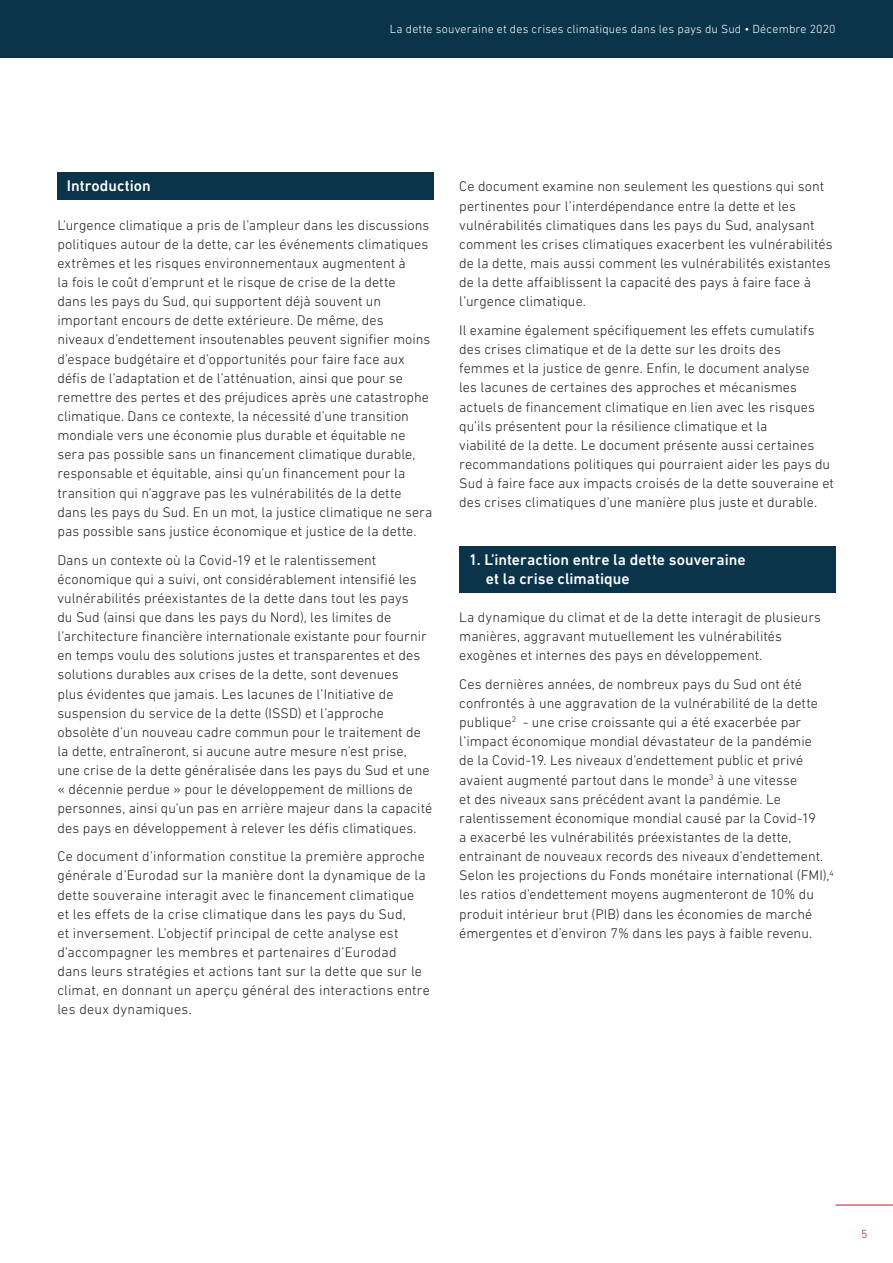
<style>
.page{position:relative;width:893px;height:1263px;background:#fff}
.page>*{position:absolute;margin:0;border:0;box-sizing:border-box;transform-origin:0 0}
.t1{font:500 15.75px/19.2px "DIN Next LT Pro";color:#fff}
.t2{font:300 14.25px/19.2px "DIN Next LT Pro";letter-spacing:.005em;color:#231f20}
.t3{font:300 12px "DIN Next LT Pro";letter-spacing:.015em;color:#fff}
.t4{font:300 12px "DIN Next LT Pro";color:#c51a35}
</style>
<div class="page">
<hr style="left:836px;top:1205px;width:57px;height:1px;background:#c51a35">
<div style="left:0;top:0;width:893px;height:57px;background:#0a3449"></div>
<div style="left:57px;top:173px;width:377px;height:27px;background:#0a3449"></div>
<div style="left:459px;top:546px;width:377px;height:46px;background:#0a3449"></div>
<p class="t3" style="left:390px;top:22px;width:447px">La dette souveraine et des crises climatiques dans les pays du Sud • Décembre 2020</p>
<p class="t1" style="left:67px;top:176px;width:85px">Introduction</p>
<p class="t2" style="left:57px;top:215px;width:376px">L’urgence climatique a pris de l’ampleur dans les discussions politiques autour de la dette, car les événements climatiques extrêmes et les risques environnementaux augmentent à<br>la fois le coût d’emprunt et le risque de crise de la dette<br>dans les pays du Sud, qui supportent déjà souvent un important encours de dette extérieure. De même, des niveaux d’endettement insoutenables peuvent signifier moins d’espace budgétaire et d’opportunités pour faire face aux défis de l’adaptation et de l’atténuation, ainsi que pour se remettre des pertes et des préjudices après une catastrophe climatique. Dans ce contexte, la nécessité d’une transition mondiale vers une économie plus durable et équitable ne sera pas possible sans un financement climatique durable, responsable et équitable, ainsi qu’un financement pour la transition qui n’aggrave pas les vulnérabilités de la dette dans les pays du Sud. En un mot, la justice climatique ne sera pas possible sans justice économique et justice de la dette.</p>
<p class="t2" style="left:57px;top:550px;width:376px">Dans un contexte où la Covid-19 et le ralentissement économique qui a suivi, ont considérablement intensifié les vulnérabilités préexistantes de la dette dans tout les pays<br>du Sud (ainsi que dans les pays du Nord), les limites de l’architecture financière internationale existante pour fournir en temps voulu des solutions justes et transparentes et des solutions durables aux crises de la dette, sont devenues<br>plus évidentes que jamais. Les lacunes de l’Initiative de suspension du service de la dette (ISSD) et l’approche obsolète d’un nouveau cadre commun pour le traitement de la dette, entraîneront, si aucune autre mesure n’est prise, une crise de la dette généralisée dans les pays du Sud et une « décennie perdue » pour le développement de millions de personnes, ainsi qu’un pas en arrière majeur dans la capacité des pays en développement à relever les défis climatiques.</p>
<p class="t2" style="left:57px;top:847px;width:374px">Ce document d’information constitue la première approche générale d’Eurodad sur la manière dont la dynamique de la dette souveraine interagit avec le financement climatique<br>et les effets de la crise climatique dans les pays du Sud,<br>et inversement. L’objectif principal de cette analyse est d’accompagner les membres et partenaires d’Eurodad dans leurs stratégies et actions tant sur la dette que sur le climat, en donnant un aperçu général des interactions entre les deux dynamiques.</p>
<p class="t2" style="left:459px;top:177px;width:375px">Ce document examine non seulement les questions qui sont pertinentes pour l’interdépendance entre la dette et les vulnérabilités climatiques dans les pays du Sud, analysant comment les crises climatiques exacerbent les vulnérabilités de la dette, mais aussi comment les vulnérabilités existantes de la dette affaiblissent la capacité des pays à faire face à l’urgence climatique.</p>
<p class="t2" style="left:459px;top:320px;width:376px">Il examine également spécifiquement les effets cumulatifs des crises climatique et de la dette sur les droits des femmes et la justice de genre. Enfin, le document analyse<br>les lacunes de certaines des approches et mécanismes actuels de financement climatique en lien avec les risques qu’ils présentent pour la résilience climatique et la<br>viabilité de la dette. Le document présente aussi certaines recommandations politiques qui pourraient aider les pays du Sud à faire face aux impacts croisés de la dette souveraine et des crises climatiques d’une manière plus juste et durable.</p>
<p class="t1" style="left:486px;top:549px;width:261px;text-indent:-17px">1. L’interaction entre la dette souveraine et la crise climatique</p>
<p class="t2" style="left:459px;top:607px;width:363px">La dynamique du climat et de la dette interagit de plusieurs manières, aggravant mutuellement les vulnérabilités exogènes et internes des pays en développement.</p>
<p class="t2" style="left:459px;top:674px;width:376px">Ces dernières années, de nombreux pays du Sud ont été confrontés à une aggravation de la vulnérabilité de la dette publique<sup>2</sup> - une crise croissante qui a été exacerbée par l’impact économique mondial dévastateur de la pandémie<br>de la Covid-19. Les niveaux d’endettement public et privé avaient augmenté partout dans le monde<sup>3</sup> à une vitesse<br>et des niveaux sans précédent avant la pandémie. Le ralentissement économique mondial causé par la Covid-19<br>a exacerbé les vulnérabilités préexistantes de la dette, entrainant de nouveaux records des niveaux d’endettement.<br>Selon les projections du Fonds monétaire international (FMI),<sup>4 </sup>les ratios d’endettement moyens augmenteront de 10% du produit intérieur brut (PIB) dans les économies de marché émergentes et d’environ 7% dans les pays à faible revenu.</p>
<p class="t4" style="left:861px;top:1227px;width:8px">5</p>
</div>
